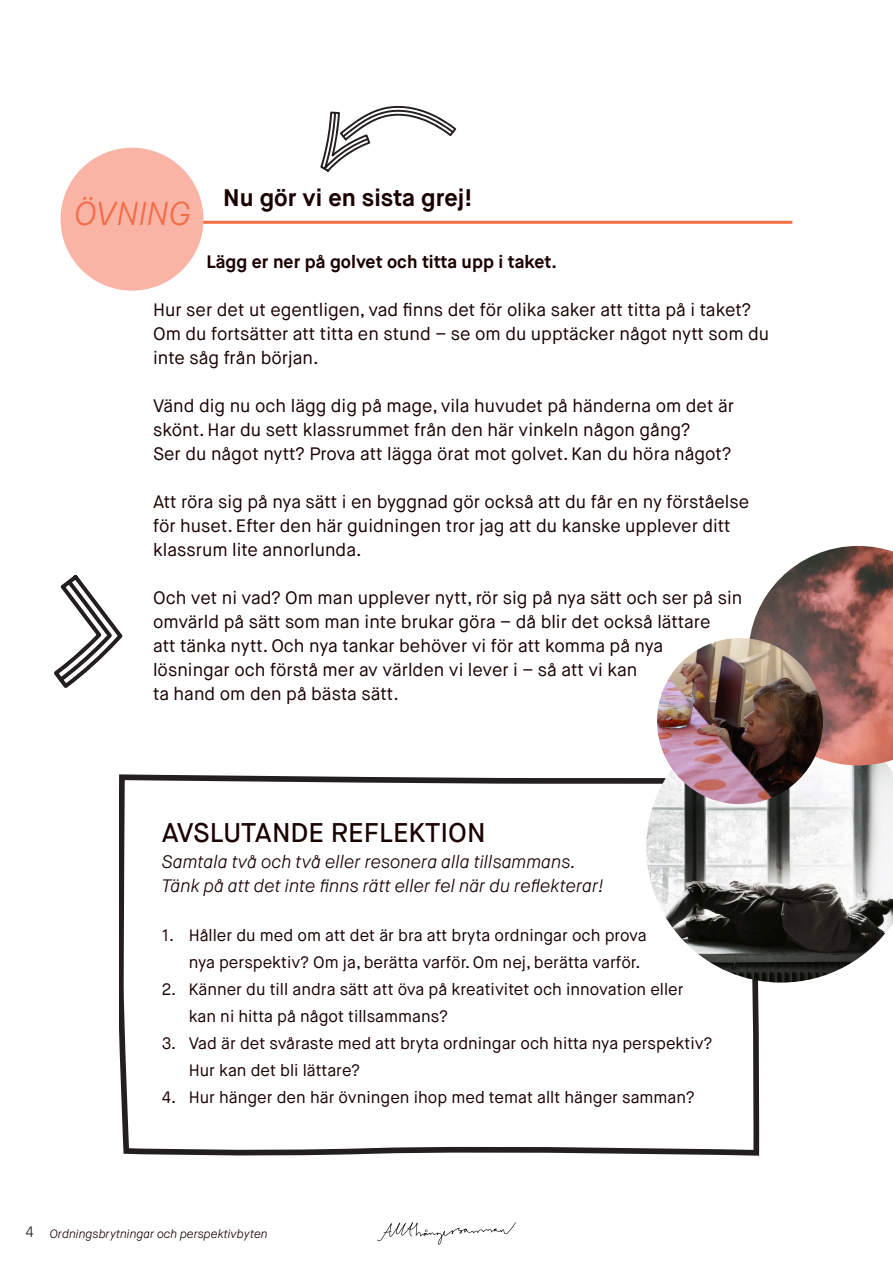
<style>
.page{position:relative;width:893px;height:1263px;background:#fff}
.page>*{position:absolute;margin:0;border:0;box-sizing:border-box;transform-origin:0 0}
.t1{font:italic 300 33px "Maison Neue";color:#f26d45}
.t2{font:500 27px "Maison Neue";color:#1b0000}
.t3{font:700 24px "Maison Neue";color:#1b0000}
.t4{font:18px/24px "Maison Neue";color:#1b0000}
.t5{font:italic 300 18px/24px "Maison Neue";color:#1b0000}
.t6{font:700 18px "Maison Neue";color:#1b0000}
.t7{font:16.5px/27px "Maison Neue";color:#1b0000}
.t8{font:italic 300 12px "Maison Neue";color:#1b0000}
.s1{font-style:normal;font-size:15px;color:#231f20}
</style>
<div class="page">
<svg style="left:377px;top:1222px;width:139px;height:23px"></svg>
<hr style="left:117px;top:221px;width:675px;height:3px;background:#f26d45">
<svg style="left:119px;top:775px;width:641px;height:381px"></svg>
<img style="left:646px;top:730px;width:247px;height:252px">
<div style="left:61px;top:148px;width:142px;height:143px;background:#f9b4a6;border-radius:50%"></div>
<svg style="left:54px;top:575px;width:69px;height:113px"></svg>
<svg style="left:320px;top:106px;width:136px;height:66px"></svg>
<img style="left:749px;top:546px;width:144px;height:219px">
<img style="left:657px;top:638px;width:166px;height:166px;border-radius:83px">
<p class="t1" style="left:75px;top:193px;width:118px">ÖVNING</p>
<p class="t3" style="left:223px;top:183px;width:251px">Nu gör vi en sista grej!</p>
<p class="t6" style="left:207px;top:250px;width:352px">Lägg er ner på golvet och titta upp i taket.</p>
<p class="t4" style="left:153px;top:298px;width:618px">Hur ser det ut egentligen, vad finns det för olika saker att titta på i taket?<br>Om du fortsätter att titta en stund – se om du upptäcker något nytt som du inte såg från början.</p>
<p class="t4" style="left:153px;top:394px;width:582px">Vänd dig nu och lägg dig på mage, vila huvudet på händerna om det är skönt. Har du sett klassrummet från den här vinkeln någon gång?<br>Ser du något nytt? Prova att lägga örat mot golvet. Kan du höra något?</p>
<p class="t4" style="left:153px;top:490px;width:598px">Att röra sig på nya sätt i en byggnad gör också att du får en ny förståelse för huset. Efter den här guidningen tror jag att du kanske upplever ditt klassrum lite annorlunda.</p>
<p class="t4" style="left:153px;top:586px;width:591px">Och vet ni vad? Om man upplever nytt, rör sig på nya sätt och ser på sin omvärld på sätt som man inte brukar göra – då blir det också lättare<br>att tänka nytt. Och nya tankar behöver vi för att komma på nya lösningar och förstå mer av världen vi lever i – så att vi kan<br>ta hand om den på bästa sätt.</p>
<p class="t2" style="left:162px;top:816px;width:325px">AVSLUTANDE REFLEKTION</p>
<p class="t5" style="left:162px;top:850px;width:443px">Samtala två och två eller resonera alla tillsammans.<br>Tänk på att det inte finns rätt eller fel när du reflekterar!</p>
<p class="t7" style="left:189px;top:921px;width:460px;text-indent:-27px">1. Håller du med om att det är bra att bryta ordningar och prova nya perspektiv? Om ja, berätta varför. Om nej, berätta varför.</p>
<p class="t7" style="left:189px;top:975px;width:496px;text-indent:-27px">2. Känner du till andra sätt att öva på kreativitet och innovation eller kan ni hitta på något tillsammans?</p>
<p class="t7" style="left:189px;top:1029px;width:525px;text-indent:-27px">3. Vad är det svåraste med att bryta ordningar och hitta nya perspektiv?<br>Hur kan det bli lättare?</p>
<p class="t7" style="left:162px;top:1083px;width:535px">4. Hur hänger den här övningen ihop med temat allt hänger samman?</p>
<p class="t8" style="left:26px;top:1226px;width:244px"><span class="s1">4</span> Ordningsbrytningar och perspektivbyten</p>
</div>
